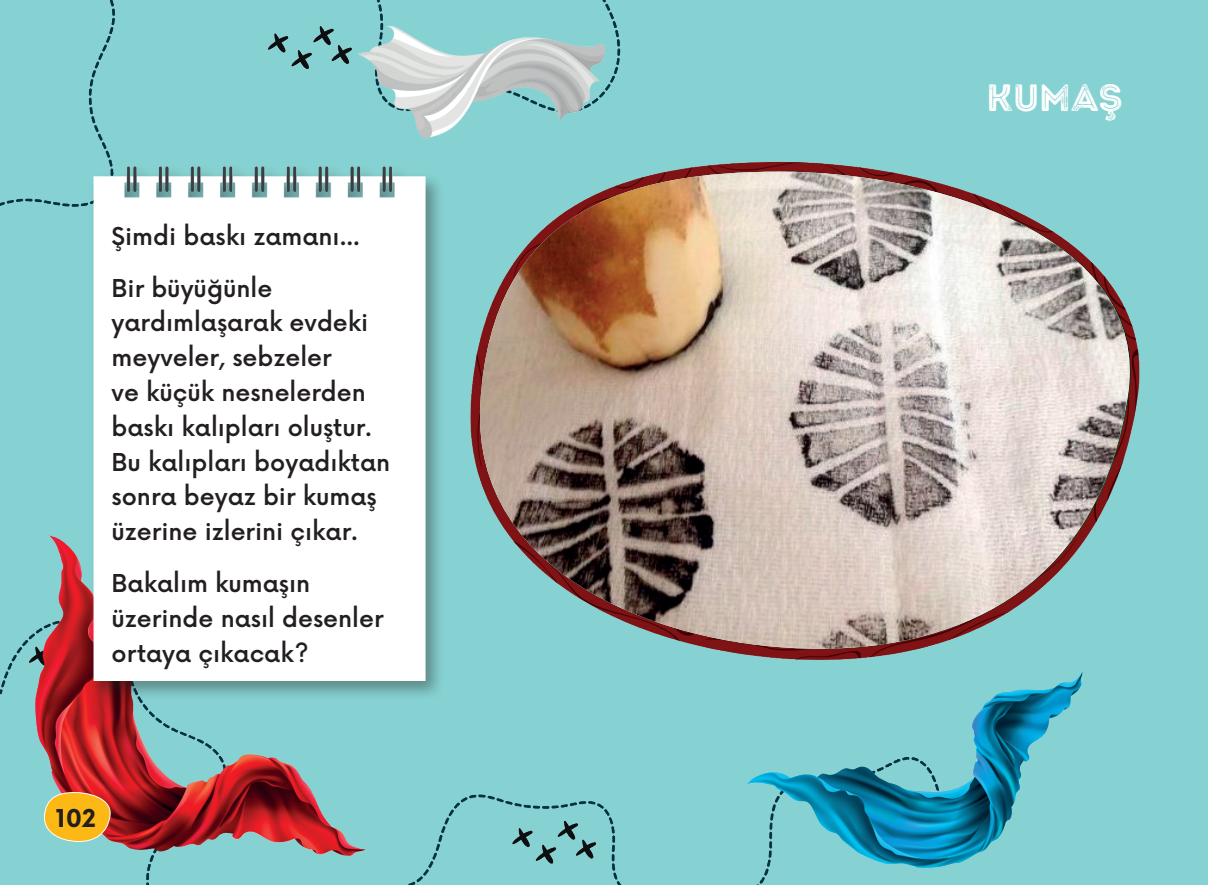
<style>
.page{position:relative;width:1208px;height:885px;background:#fff}
.page>*{position:absolute;margin:0;border:0;box-sizing:border-box;transform-origin:0 0}
.t1{font:38px "Intro Rust G Base 2 Line";color:#fff}
.t2{font:500 24px/34.8px "Now";color:#231f20}
.t3{font:700 24px "Now Alt";color:#231f20}
</style>
<div class="page">
<img style="left:0;top:0;width:1207px;height:884px">
<hr style="left:1207px;top:0;width:1px;height:884px;background:#86d1d1">
<svg style="left:44px;top:791px;width:67px;height:51px;background:#e9b038"></svg>
<svg style="left:470px;top:171px;width:680px;height:477px;background:#84c0c1"></svg>
<img style="left:477px;top:171px;width:655px;height:477px">
<div style="left:89px;top:163px;width:356px;height:537px;background:#231f20;opacity:.4"></div>
<img style="left:82px;top:156px;width:355px;height:524px">
<p class="t2" style="left:112px;top:209px;width:250px;line-height:51.8px">Şimdi baskı zamanı...<br>Bir büyüğünle</p>
<p class="t2" style="left:112px;top:304px;width:280px">yardımlaşarak evdeki meyveler, sebzeler<br>ve küçük nesnelerden baskı kalıpları oluştur.<br>Bu kalıpları boyadıktan sonra beyaz bir kumaş üzerine izlerini çıkar.</p>
<p class="t2" style="left:112px;top:564px;width:273px">Bakalım kumaşın üzerinde nasıl desenler ortaya çıkacak?</p>
<p class="t3" style="left:56px;top:800px;width:42px">102</p>
<h1 class="t1" style="left:986px;top:74px;width:138px">KUMAŞ</h1>
</div>
